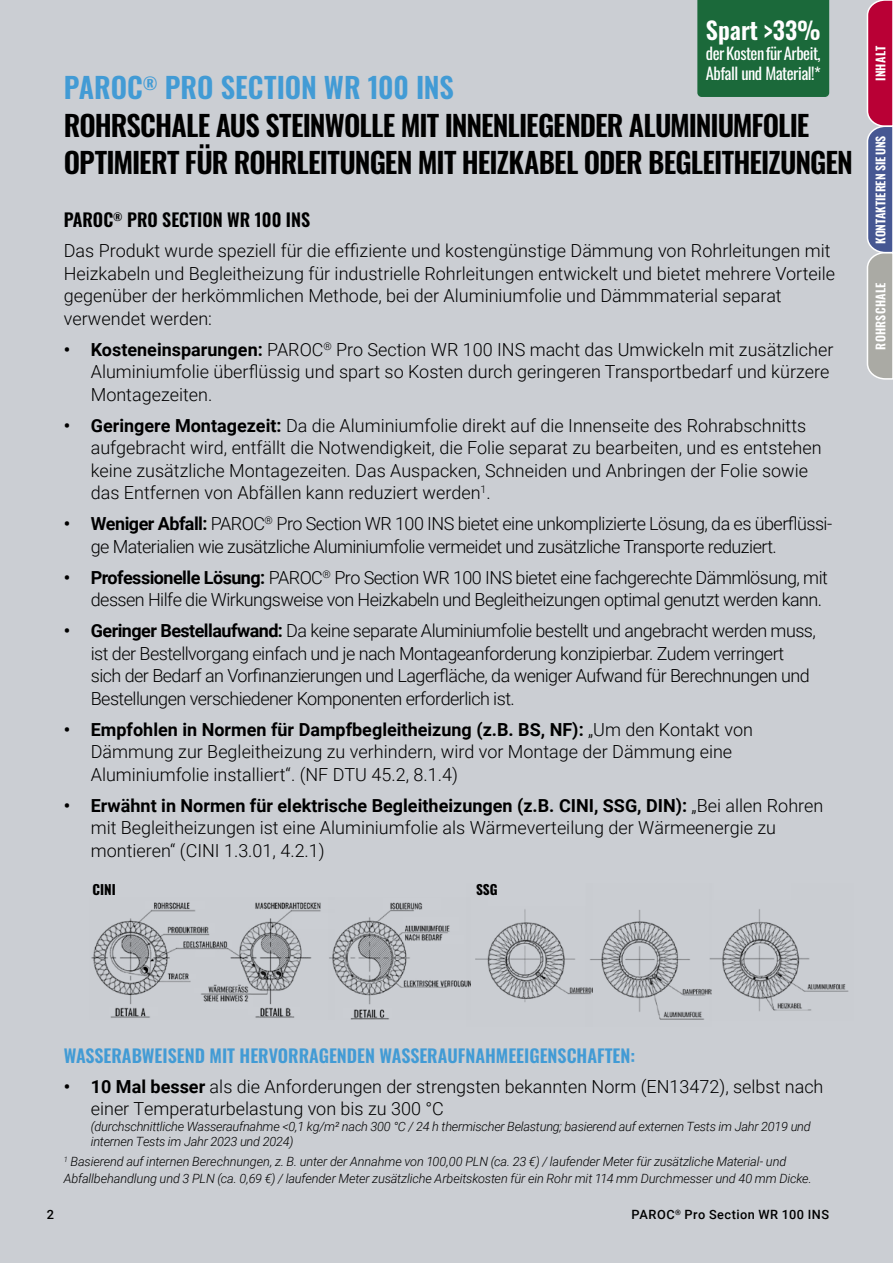
<style>
.page{position:relative;width:893px;height:1263px;background:#cbced3}
.page>*{position:absolute;margin:0;border:0;box-sizing:border-box;transform-origin:0 0}
.t1{font:600 28.5px/37.5px "Oswald";letter-spacing:-.025em;color:#000}
.t2{font:600 24px "Oswald";color:#fff}
.t3{font:300 18px/22.5px "Roboto";color:#000}
.t4{font:300 18px/22.5px "Roboto";letter-spacing:-.03em;color:#000}
.t5{font:600 18px "Oswald";color:#429bd5}
.t6{font:600 18px "Oswald";color:#000}
.t7{font:16.5px/19.8px "Oswald";letter-spacing:-.03em;color:#fff}
.t8{font:700 13.5px "Oswald";color:#000}
.t9{font:italic 300 12.75px/15.3px "Roboto";letter-spacing:-.02em;color:#000}
.t10{font:500 12.75px "Roboto";letter-spacing:.04em;color:#000}
.t11{font:600 12px "Oswald";color:#fff}
.t12{font:600 12px "Oswald";letter-spacing:.02em;color:#fff}
.s1{color:#429bd5}
.s2{font-weight:700}
</style>
<div class="page">
<div style="left:697px;top:0;width:132px;height:97px;background:#1b693a"></div>
<img style="left:91px;top:902px;width:230px;height:116px">
<img style="left:329px;top:902px;width:137px;height:118px">
<img style="left:466px;top:909px;width:119px;height:93px">
<img style="left:712px;top:909px;width:137px;height:103px">
<img style="left:585px;top:910px;width:127px;height:110px">
<svg style="left:866px;top:0;width:27px;height:380px;background:#9c6d8b"></svg>
<h2 class="t2" style="left:706px;top:18px;width:116px">Spart &gt;33%</h2>
<p class="t7" style="left:706px;top:42px;width:116px">der Kosten für Arbeit,<br>Abfall und Material!*</p>
<h1 class="t1" style="left:64px;top:70px;width:791px"><span class="s1">PAROC</span><sup>®</sup> <span class="s1">PRO SECTION WR 100 INS<br></span>ROHRSCHALE AUS STEINWOLLE MIT INNENLIEGENDER ALUMINIUMFOLIE<br>OPTIMIERT FÜR ROHRLEITUNGEN MIT HEIZKABEL ODER BEGLEITHEIZUNGEN</h1>
<p class="t6" style="left:64px;top:210px;width:248px">PAROC<sup>®</sup> PRO SECTION WR 100 INS</p>
<p class="t3" style="left:64px;top:239px;width:773px">Das Produkt wurde speziell für die effiziente und kostengünstige Dämmung von Rohrleitungen mit Heizkabeln und Begleitheizung für industrielle Rohrleitungen entwickelt und bietet mehrere Vorteile gegenüber der herkömmlichen Methode, bei der Aluminiumfolie und Dämmmaterial separat verwendet werden:</p>
<p class="t3" style="left:91px;top:337px;width:744px;text-indent:-27px"><span class="s2">• Kosteneinsparungen:</span> PAROC<sup>®</sup> Pro Section WR 100 INS macht das Umwickeln mit zusätzlicher<br>Aluminiumfolie überflüssig und spart so Kosten durch geringeren Transportbedarf und kürzere<br>Montagezeiten.</p>
<p class="t3" style="left:91px;top:413px;width:732px;text-indent:-27px"><span class="s2">• Geringere Montagezeit:</span> Da die Aluminiumfolie direkt auf die Innenseite des Rohrabschnitts aufgebracht wird, entfällt die Notwendigkeit, die Folie separat zu bearbeiten, und es entstehen keine zusätzliche Montagezeiten. Das Auspacken, Schneiden und Anbringen der Folie sowie das Entfernen von Abfällen kann reduziert werden<sup>1</sup>.</p>
<p class="t4" style="left:91px;top:512px;width:743px;text-indent:-27px"><span class="s2">• Weniger Abfall:</span> PAROC<sup>®</sup> Pro Section WR 100 INS bietet eine unkomplizierte Lösung, da es überflüssi&shy;ge Materialien wie zusätzliche Aluminiumfolie vermeidet und zusätzliche Transporte reduziert.</p>
<p class="t4" style="left:91px;top:565px;width:739px;text-indent:-27px"><span class="s2">• Professionelle Lösung:</span> PAROC<sup>®</sup> Pro Section WR 100 INS bietet eine fachgerechte Dämmlösung, mit dessen Hilfe die Wirkungsweise von Heizkabeln und Begleitheizungen optimal genutzt werden kann.</p>
<p class="t4" style="left:91px;top:619px;width:727px;text-indent:-27px"><span class="s2">• Geringer Bestellaufwand:</span> Da keine separate Aluminiumfolie bestellt und angebracht werden muss, ist der Bestellvorgang einfach und je nach Montageanforderung konzipierbar. Zudem verringert sich der Bedarf an Vorfinanzierungen und Lagerfläche, da weniger Aufwand für Berechnungen und Bestellungen verschiedener Komponenten erforderlich ist.</p>
<p class="t3" style="left:91px;top:717px;width:664px;text-indent:-27px"><span class="s2">• Empfohlen in Normen für Dampfbegleitheizung (z.B. BS, NF):</span> „Um den Kontakt von<br>Dämmung zur Begleitheizung zu verhindern, wird vor Montage der Dämmung eine<br>Aluminiumfolie installiert“. (NF DTU 45.2, 8.1.4)</p>
<p class="t3" style="left:91px;top:793px;width:734px;text-indent:-27px"><span class="s2">• Erwähnt in Normen für elektrische Begleitheizungen (z.B. CINI, SSG, DIN):</span> „Bei allen Rohren mit Begleitheizungen ist eine Aluminiumfolie als Wärmeverteilung der Wärmeenergie zu montieren“ (CINI 1.3.01, 4.2.1)</p>
<p class="t8" style="left:93px;top:883px;width:25px">CINI</p>
<p class="t8" style="left:476px;top:883px;width:23px">SSG</p>
<p class="t11" style="left:874px;top:81px;width:36px;rotate:-90deg">INHALT</p>
<p class="t11" style="left:874px;top:244px;width:110px;rotate:-90deg">KONTAKTIEREN SIE UNS</p>
<p class="t12" style="left:874px;top:349px;width:69px;rotate:-90deg">ROHRSCHALE</p>
<p class="t5" style="left:64px;top:1046px;width:573px">WASSERABWEISEND MIT HERVORRAGENDEN WASSERAUFNAHMEEIGENSCHAFTEN:</p>
<p class="t3" style="left:91px;top:1074px;width:734px;text-indent:-27px"><span class="s2">• 10 Mal besser</span> als die Anforderungen der strengsten bekannten Norm (EN13472), selbst nach einer Temperaturbelastung von bis zu 300 °C</p>
<p class="t9" style="left:91px;top:1118px;width:721px">(durchschnittliche Wasseraufnahme &lt;0,1 kg/m² nach 300 °C / 24 h thermischer Belastung; basierend auf externen Tests im Jahr 2019 und internen Tests im Jahr 2023 und 2024)</p>
<p class="t9" style="left:64px;top:1153px;width:749px;line-height:16.5px"><sup>1</sup> Basierend auf internen Berechnungen, z. B. unter der Annahme von 100,00 PLN (ca. 23 €) / laufender Meter für zusätzliche Material- und<br>Abfallbehandlung und 3 PLN (ca. 0,69 €) / laufender Meter zusätzliche Arbeitskosten für ein Rohr mit 114 mm Durchmesser und 40 mm Dicke.</p>
<p class="t10" style="left:47px;top:1205px;width:9px">2</p>
<p class="t10" style="left:632px;top:1205px;width:199px">PAROC<sup>®</sup> Pro Section WR 100 INS</p>
</div>
